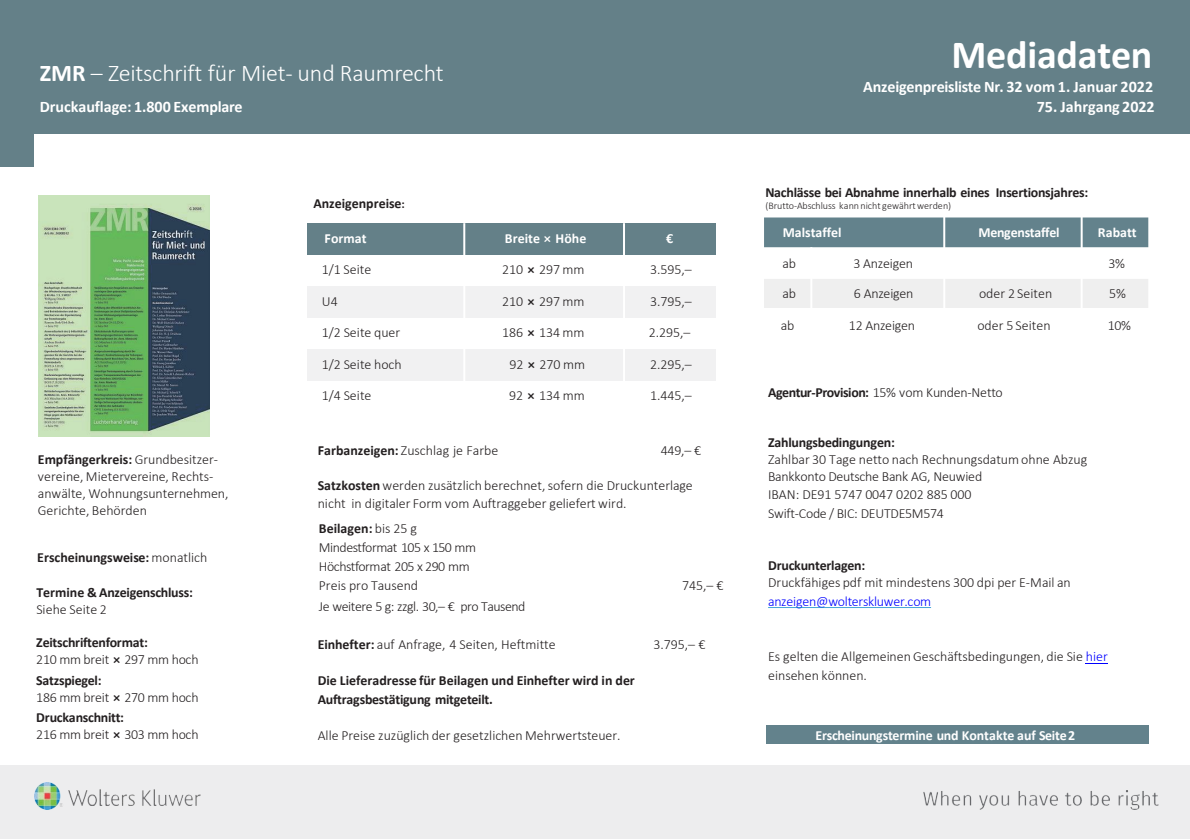
<style>
.page{position:relative;width:1190px;height:840px;background:#fff}
.page>*{position:absolute;margin:0;border:0;box-sizing:border-box;transform-origin:0 0}
.t1{font:700 40px "Calibri";letter-spacing:-.005em;color:#fff}
.t2{font:300 24px "Calibri";letter-spacing:-.01em;color:#fff}
.t3{font:700 16px "Calibri";letter-spacing:-.005em;color:#fff}
.t4{font:300 14px/16.8px "Calibri";letter-spacing:-.005em;color:#231f20}
.t5{font:700 14px/16.8px "Calibri";letter-spacing:-.02em;color:#231f20}
.t6{font:300 14px/19.2px "Calibri";letter-spacing:-.035em;color:#231f20}
.t7{font:700 14px "Calibri";letter-spacing:-.005em;color:#fff}
.t8{font:300 14px "Calibri";letter-spacing:-.015em;color:#00f}
.t9{font:700 14px "Calibri";color:#231f20}
.t10{font:300 10px "Calibri";letter-spacing:.005em;color:#231f20}
.s1{font-weight:700}
.s2{font-size:12px}
.s3{font-weight:300}
.s4{font-family:"Cambria Math";font-weight:400}
.s5{font-family:"Cambria";font-weight:400}
.s6{color:#00f}
</style>
<div class="page">
<div style="left:308px;top:223px;width:156px;height:32px;background:#648088"></div>
<div style="left:464px;top:223px;width:160px;height:32px;background:#648088"></div>
<div style="left:624px;top:223px;width:91px;height:32px;background:#648088"></div>
<div style="left:308px;top:286px;width:156px;height:31px;background:#f1f1f2"></div>
<div style="left:464px;top:286px;width:160px;height:31px;background:#f1f1f2"></div>
<div style="left:624px;top:286px;width:91px;height:31px;background:#f1f1f2"></div>
<div style="left:308px;top:349px;width:156px;height:31px;background:#f1f1f2"></div>
<div style="left:464px;top:349px;width:160px;height:31px;background:#f1f1f2"></div>
<div style="left:624px;top:349px;width:91px;height:31px;background:#f1f1f2"></div>
<hr style="left:463px;top:223px;width:2px;height:189px;background:#fff">
<hr style="left:623px;top:223px;width:2px;height:189px;background:#fff">
<img style="left:39px;top:196px;width:170px;height:241px">
<div style="left:0;top:765px;width:1190px;height:74px;background:#ededee"></div>
<img style="left:34px;top:783px;width:166px;height:26px">
<img style="left:924px;top:790px;width:234px;height:20px">
<div style="left:0;top:133px;width:34px;height:34px;background:#648088"></div>
<div style="left:0;top:0;width:1190px;height:133px;background:#648088"></div>
<svg style="left:768px;top:607px;width:163px;height:1px"></svg>
<svg style="left:1086px;top:663px;width:22px;height:1px"></svg>
<div style="left:766px;top:725px;width:383px;height:19px;background:#63828c"></div>
<div style="left:763px;top:216px;width:181px;height:32px;background:#63828c"></div>
<div style="left:944px;top:216px;width:138px;height:32px;background:#63828c"></div>
<div style="left:1082px;top:216px;width:67px;height:32px;background:#63828c"></div>
<div style="left:763px;top:277px;width:48px;height:32px;background:#efefef"></div>
<div style="left:811px;top:277px;width:133px;height:32px;background:#efefef"></div>
<div style="left:944px;top:277px;width:138px;height:32px;background:#efefef"></div>
<div style="left:1082px;top:277px;width:67px;height:32px;background:#efefef"></div>
<hr style="left:810px;top:247px;width:2px;height:96px;background:#fff">
<hr style="left:943px;top:215px;width:2px;height:128px;background:#fff">
<hr style="left:1081px;top:215px;width:2px;height:128px;background:#fff">
<hr style="left:762px;top:247px;width:388px;height:2px;background:#fff">
<hr style="left:762px;top:276px;width:388px;height:3px;background:#fff">
<hr style="left:762px;top:308px;width:388px;height:3px;background:#fff">
<hr style="left:762px;top:215px;width:2px;height:128px;background:#fff">
<hr style="left:1148px;top:215px;width:2px;height:128px;background:#fff">
<hr style="left:762px;top:215px;width:388px;height:2px;background:#fff">
<p class="t2" style="left:40px;top:58px;width:405px"><span class="s1">ZMR</span> – Zeitschrift für Miet- und Raumrecht</p>
<p class="t3" style="left:40px;top:95px;width:204px">Druckauflage: 1.800 Exemplare</p>
<p class="t9" style="left:313px;top:194px;width:93px">Anzeigenpreise<span class="s2">:</span></p>
<p class="t4" style="left:38px;top:451px;width:192px"><span class="s1">Empfängerkreis:</span> Grundbesitzer&shy;vereine, Mietervereine, Rechts&shy;anwälte, Wohnungsunternehmen,<br>Gerichte, Behörden</p>
<p class="t5" style="left:37px;top:549px;width:171px">Erscheinungsweise: <span class="s3">monatlich</span></p>
<p class="t5" style="left:36px;top:584px;width:158px">Termine &amp; Anzeigenschluss:</p>
<p class="t4" style="left:36px;top:600px;width:72px">Siehe Seite 2</p>
<p class="t5" style="left:36px;top:634px;width:164px">Zeitschriftenformat:<br><span class="s3">210 mm breit</span> <span class="s4">⨯</span> <span class="s3">297 mm hoch</span></p>
<p class="t4" style="left:36px;top:671px;width:164px"><span class="s1">Satzspiegel:<br></span>186 mm breit <span class="s4">⨯</span> 270 mm hoch</p>
<p class="t4" style="left:36px;top:709px;width:164px"><span class="s1">Druckanschnitt:<br></span>216 mm breit <span class="s4">⨯</span> 303 mm hoch</p>
<p class="t7" style="left:325px;top:228px;width:44px">Format</p>
<p class="t7" style="left:505px;top:228px;width:83px">Breite <span class="s5">⨯</span> Höhe</p>
<p class="t7" style="left:666px;top:228px;width:9px">€</p>
<p class="t4" style="left:322px;top:261px;width:51px">1/1 Seite</p>
<p class="t4" style="left:502px;top:261px;width:84px">210 <span class="s5">⨯</span> 297 mm</p>
<p class="t4" style="left:650px;top:261px;width:43px">3.595,–</p>
<p class="t4" style="left:322px;top:292px;width:17px">U4</p>
<p class="t4" style="left:502px;top:292px;width:84px">210 <span class="s5">⨯</span> 297 mm</p>
<p class="t4" style="left:650px;top:292px;width:43px">3.795,–</p>
<p class="t4" style="left:322px;top:324px;width:80px">1/2 Seite quer</p>
<p class="t4" style="left:502px;top:324px;width:84px">186 <span class="s5">⨯</span> 134 mm</p>
<p class="t4" style="left:649px;top:324px;width:43px">2.295,–</p>
<p class="t4" style="left:322px;top:355px;width:81px">1/2 Seite hoch</p>
<p class="t4" style="left:509px;top:355px;width:77px">92 <span class="s5">⨯</span> 270 mm</p>
<p class="t4" style="left:650px;top:355px;width:43px">2.295,–</p>
<p class="t4" style="left:322px;top:387px;width:51px">1/4 Seite</p>
<p class="t4" style="left:509px;top:387px;width:77px">92 <span class="s5">⨯</span> 134 mm</p>
<p class="t4" style="left:650px;top:387px;width:43px">1.445,–</p>
<p class="t4" style="left:318px;top:442px;width:182px"><span class="s1">Farbanzeigen:</span> Zuschlag je Farbe</p>
<p class="t4" style="left:661px;top:442px;width:42px">449,– €</p>
<p class="t4" style="left:318px;top:475px;width:377px;line-height:18.8px"><span class="s1">Satzkosten</span> werden zusätzlich berechnet, sofern die Druckunterlage nicht in digitaler Form vom Auftraggeber geliefert wird.</p>
<p class="t6" style="left:319px;top:518px;width:159px"><span class="s1">Beilagen:</span> bis 25 g<br>Mindestformat 105 x 150 mm<br>Höchstformat 205 x 290 mm<br>Preis pro Tausend</p>
<p class="t6" style="left:319px;top:597px;width:208px">Je weitere 5 g: zzgl. 30,– € pro Tausend</p>
<p class="t4" style="left:682px;top:577px;width:43px">745,– €</p>
<p class="t4" style="left:318px;top:636px;width:240px"><span class="s1">Einhefter:</span> auf Anfrage, 4 Seiten, Heftmitte</p>
<p class="t4" style="left:653px;top:636px;width:54px">3.795,– €</p>
<p class="t5" style="left:318px;top:671px;width:319px;line-height:18.8px">Die Lieferadresse für Beilagen und Einhefter wird in der<br>Auftragsbestätigung mitgeteilt.</p>
<p class="t4" style="left:318px;top:727px;width:304px">Alle Preise zuzüglich der gesetzlichen Mehrwertsteuer.</p>
<h2 class="t1" style="left:951px;top:27px;width:203px">Mediadaten</h2>
<p class="t3" style="left:863px;top:75px;width:291px">Anzeigenpreisliste Nr. 32 vom 1. Januar 2022</p>
<p class="t3" style="left:1037px;top:95px;width:119px">75. Jahrgang 2022</p>
<p class="t5" style="left:765px;top:183px;width:325px">Nachlässe bei Abnahme innerhalb eines Insertionsjahres:</p>
<p class="t10" style="left:765px;top:200px;width:187px">(Brutto-Abschluss kannnicht gewährtwerden)</p>
<p class="t7" style="left:783px;top:223px;width:60px">Malstaffel</p>
<p class="t7" style="left:978px;top:223px;width:83px">Mengenstaffel</p>
<p class="t7" style="left:1098px;top:223px;width:40px">Rabatt</p>
<p class="t4" style="left:782px;top:254px;width:15px">ab</p>
<p class="t4" style="left:853px;top:254px;width:61px">3 Anzeigen</p>
<p class="t4" style="left:1109px;top:254px;width:18px">3%</p>
<p class="t4" style="left:782px;top:285px;width:15px">ab</p>
<p class="t4" style="left:854px;top:285px;width:61px">6 Anzeigen</p>
<p class="t4" style="left:979px;top:285px;width:75px">oder 2 Seiten</p>
<p class="t4" style="left:1109px;top:285px;width:18px">5%</p>
<p class="t4" style="left:781px;top:317px;width:15px">ab</p>
<p class="t4" style="left:849px;top:317px;width:68px">12 Anzeigen</p>
<p class="t4" style="left:977px;top:317px;width:75px">oder 5 Seiten</p>
<p class="t4" style="left:1108px;top:317px;width:25px">10%</p>
<p class="t5" style="left:768px;top:384px;width:236px">Agentur-Provision: <span class="s3">15% vom Kunden-Netto</span></p>
<p class="t5" style="left:768px;top:434px;width:128px">Zahlungsbedingungen:</p>
<p class="t4" style="left:768px;top:451px;width:321px">Zahlbar 30 Tage netto nach Rechnungsdatum ohne Abzug</p>
<p class="t4" style="left:768px;top:468px;width:216px">Bankkonto Deutsche Bank AG, Neuwied</p>
<p class="t4" style="left:768px;top:486px;width:205px">IBAN: DE91 5747 0047 0202 885 000</p>
<p class="t4" style="left:768px;top:505px;width:177px">Swift-Code / BIC: DEUTDE5M574</p>
<p class="t5" style="left:768px;top:557px;width:99px">Druckunterlagen:</p>
<p class="t4" style="left:768px;top:574px;width:304px">Druckfähiges pdf mit mindestens 300 dpi per E-Mail an</p>
<p class="t8" style="left:768px;top:592px;width:165px">anzeigen@wolterskluwer.com</p>
<p class="t4" style="left:768px;top:647px;width:341px;line-height:18.8px">Es gelten die Allgemeinen Geschäftsbedingungen, die Sie <span class="s6">hier </span>einsehen können.</p>
<p class="t7" style="left:816px;top:726px;width:261px">Erscheinungstermine und Kontakte auf Seite2</p>
</div>
